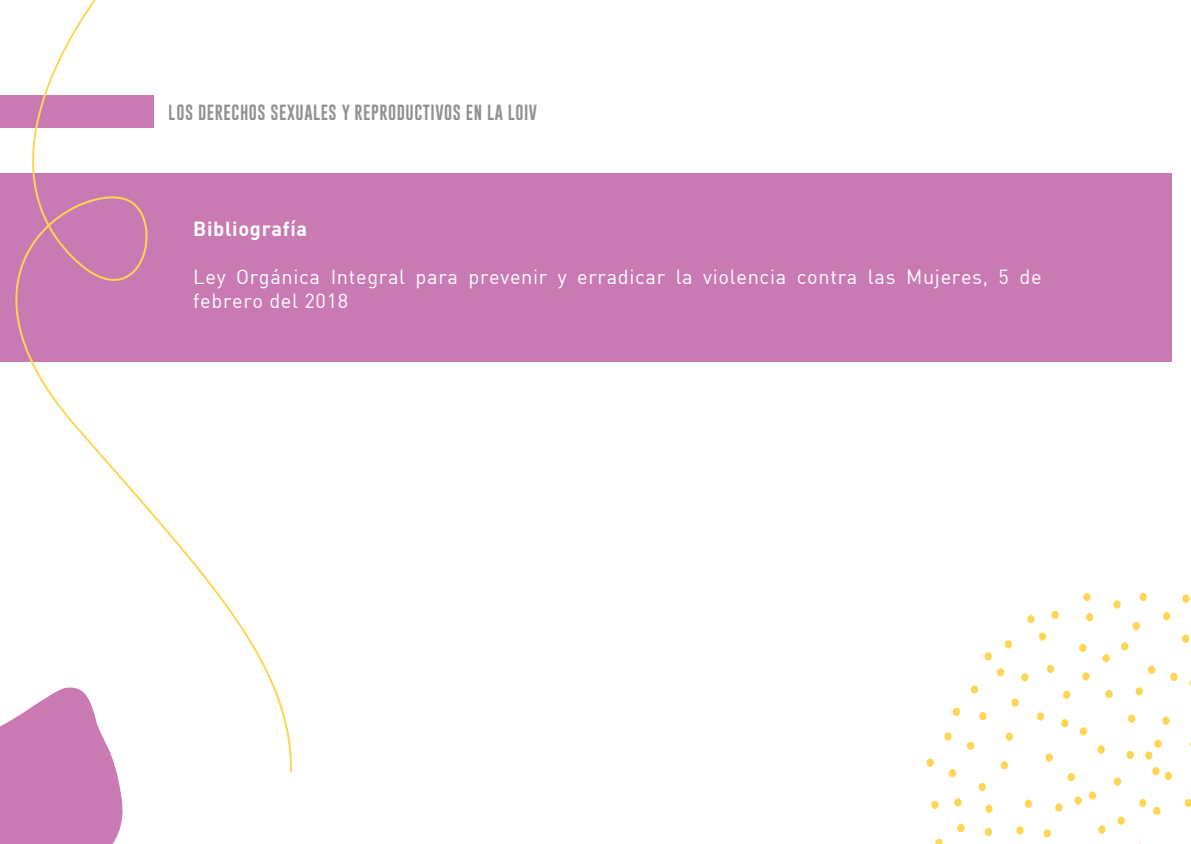
<style>
.page{position:relative;width:1191px;height:844px;background:#fff}
.page>*{position:absolute;margin:0;border:0;box-sizing:border-box;transform-origin:0 0}
.t1{font:20px/24px "DIN";letter-spacing:.035em;color:#fff}
.t2{font:20px "DIN Bold";letter-spacing:.035em;color:#fff}
.t3{font:16px "Gobold";letter-spacing:.035em;color:#231f20}
</style>
<div class="page">
<div style="left:0;top:173px;width:1171px;height:189px;background:#c97ab2"></div>
<div style="left:0;top:774px;width:123px;height:69px;background:#c97ab2"></div>
<div style="left:1128px;top:714px;width:7px;height:8px;background:#fed654;border-radius:50%"></div>
<div style="left:1039px;top:632px;width:7px;height:8px;background:#fed654;border-radius:50%"></div>
<svg style="left:1163px;top:611px;width:7px;height:9px"></svg>
<div style="left:1074px;top:796px;width:7px;height:8px;background:#fed654;border-radius:50%"></div>
<div style="left:1079px;top:643px;width:7px;height:8px;background:#fed654;border-radius:50%"></div>
<div style="left:1079px;top:727px;width:8px;height:8px;background:#fed654;border-radius:50%"></div>
<div style="left:1154px;top:739px;width:7px;height:8px;background:#fed654;border-radius:50%"></div>
<svg style="left:1061px;top:718px;width:7px;height:9px"></svg>
<svg style="left:1152px;top:766px;width:7px;height:9px"></svg>
<svg style="left:935px;top:838px;width:7px;height:5px"></svg>
<div style="left:1139px;top:798px;width:7px;height:8px;background:#fed654;border-radius:50%"></div>
<div style="left:1098px;top:825px;width:7px;height:8px;background:#fed654;border-radius:50%"></div>
<svg style="left:979px;top:711px;width:7px;height:9px"></svg>
<div style="left:1083px;top:592px;width:7px;height:9px;background:#fed654;border-radius:50%"></div>
<div style="left:1011px;top:698px;width:7px;height:8px;background:#fed654;border-radius:50%"></div>
<div style="left:1063px;top:690px;width:7px;height:8px;background:#fed654;border-radius:50%"></div>
<svg style="left:1184px;top:798px;width:7px;height:8px"></svg>
<div style="left:1005px;top:732px;width:8px;height:8px;background:#fed654;border-radius:50%"></div>
<div style="left:1055px;top:803px;width:7px;height:8px;background:#fed654;border-radius:50%"></div>
<div style="left:1135px;top:687px;width:8px;height:8px;background:#fed654;border-radius:50%"></div>
<svg style="left:948px;top:768px;width:8px;height:9px"></svg>
<div style="left:985px;top:804px;width:7px;height:8px;background:#fed654;border-radius:50%"></div>
<div style="left:1105px;top:689px;width:7px;height:9px;background:#fed654;border-radius:50%"></div>
<svg style="left:1000px;top:760px;width:8px;height:9px"></svg>
<div style="left:1097px;top:745px;width:8px;height:8px;background:#fed654;border-radius:50%"></div>
<div style="left:1027px;top:614px;width:7px;height:9px;background:#fed654;border-radius:50%"></div>
<div style="left:1153px;top:806px;width:7px;height:8px;background:#fed654;border-radius:50%"></div>
<svg style="left:957px;top:823px;width:7px;height:8px"></svg>
<div style="left:1102px;top:654px;width:7px;height:8px;background:#fed654;border-radius:50%"></div>
<div style="left:931px;top:800px;width:7px;height:8px;background:#fed654;border-radius:50%"></div>
<div style="left:1047px;top:664px;width:7px;height:8px;background:#fed654;border-radius:50%"></div>
<div style="left:1085px;top:613px;width:8px;height:8px;background:#fed654;border-radius:50%"></div>
<div style="left:1170px;top:672px;width:7px;height:8px;background:#fed654;border-radius:50%"></div>
<div style="left:1145px;top:751px;width:7px;height:8px;background:#fed654;border-radius:50%"></div>
<div style="left:1021px;top:673px;width:7px;height:8px;background:#fed654;border-radius:50%"></div>
<div style="left:1036px;top:712px;width:8px;height:8px;background:#fed654;border-radius:50%"></div>
<div style="left:926px;top:758px;width:8px;height:8px;background:#fed654;border-radius:50%"></div>
<div style="left:1164px;top:771px;width:8px;height:8px;background:#fed654;border-radius:50%"></div>
<div style="left:1162px;top:716px;width:7px;height:8px;background:#fed654;border-radius:50%"></div>
<div style="left:978px;top:782px;width:8px;height:8px;background:#fed654;border-radius:50%"></div>
<div style="left:1126px;top:750px;width:7px;height:8px;background:#fed654;border-radius:50%"></div>
<div style="left:1182px;top:594px;width:7px;height:8px;background:#fed654;border-radius:50%"></div>
<div style="left:1024px;top:799px;width:8px;height:8px;background:#fed654;border-radius:50%"></div>
<div style="left:984px;top:827px;width:8px;height:8px;background:#fed654;border-radius:50%"></div>
<svg style="left:1016px;top:825px;width:7px;height:9px"></svg>
<div style="left:997px;top:668px;width:7px;height:8px;background:#fed654;border-radius:50%"></div>
<div style="left:1082px;top:672px;width:7px;height:8px;background:#fed654;border-radius:50%"></div>
<div style="left:1117px;top:816px;width:7px;height:8px;background:#fed654;border-radius:50%"></div>
<div style="left:1088px;top:791px;width:8px;height:8px;background:#fed654;border-radius:50%"></div>
<div style="left:1121px;top:642px;width:7px;height:8px;background:#fed654;border-radius:50%"></div>
<div style="left:1113px;top:600px;width:7px;height:8px;background:#fed654;border-radius:50%"></div>
<svg style="left:1043px;top:828px;width:8px;height:9px"></svg>
<div style="left:954px;top:798px;width:7px;height:8px;background:#fed654;border-radius:50%"></div>
<div style="left:1051px;top:610px;width:7px;height:8px;background:#fed654;border-radius:50%"></div>
<svg style="left:1181px;top:634px;width:8px;height:8px"></svg>
<svg style="left:1147px;top:665px;width:8px;height:8px"></svg>
<div style="left:1004px;top:640px;width:8px;height:8px;background:#fed654;border-radius:50%"></div>
<div style="left:967px;top:741px;width:7px;height:8px;background:#fed654;border-radius:50%"></div>
<div style="left:970px;top:685px;width:8px;height:8px;background:#fed654;border-radius:50%"></div>
<div style="left:984px;top:652px;width:7px;height:8px;background:#fed654;border-radius:50%"></div>
<svg style="left:1067px;top:772px;width:8px;height:8px"></svg>
<svg style="left:1132px;top:621px;width:8px;height:9px"></svg>
<div style="left:1045px;top:753px;width:8px;height:8px;background:#fed654;border-radius:50%"></div>
<svg style="left:952px;top:707px;width:8px;height:8px"></svg>
<div style="left:1113px;top:777px;width:8px;height:8px;background:#fed654;border-radius:50%"></div>
<div style="left:944px;top:732px;width:7px;height:8px;background:#fed654;border-radius:50%"></div>
<div style="left:1139px;top:592px;width:7px;height:8px;background:#fed654;border-radius:50%"></div>
<svg style="left:0;top:0;width:293px;height:774px"></svg>
<p class="t3" style="left:169px;top:102px;width:370px">LOS DERECHOS SEXUALES Y REPRODUCTIVOS EN LA LOIV</p>
<p class="t2" style="left:193px;top:216px;width:115px">Bibliografía</p>
<p class="t1" style="left:193px;top:264px;width:850px">Ley Orgánica Integral para prevenir y erradicar la violencia contra las Mujeres, 5 de febrero del 2018</p>
</div>
